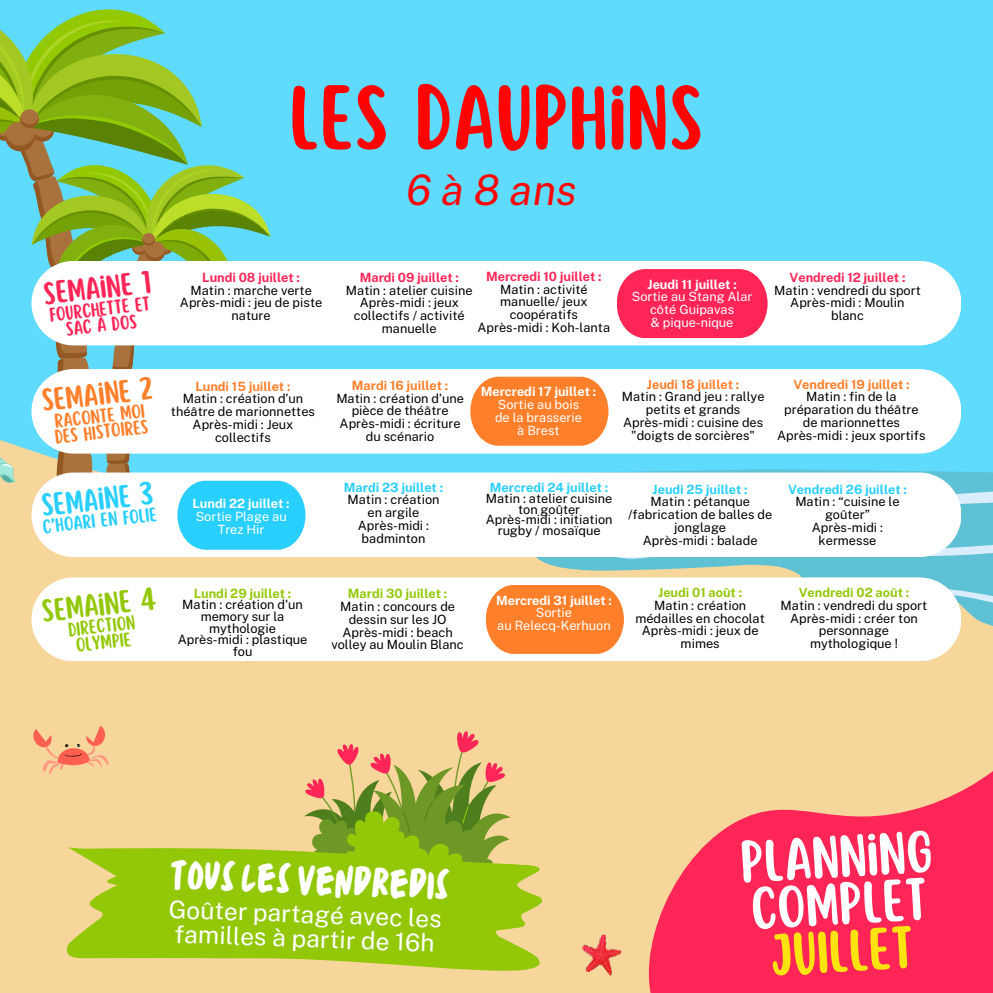
<style>
.page{position:relative;width:993px;height:993px;background:#fff}
.page>*{position:absolute;margin:0;border:0;box-sizing:border-box;transform-origin:0 0}
.t1{font:80.5px "Scripter";color:#ff0202}
.t2{font:52.5px/47.2px "Scripter";color:#fff}
.t3{font:52.5px "Scripter";color:#ffe310}
.t4{font:italic 42px "Public Sans";color:#ff0202}
.t5{font:38.5px "TC October Regular";color:#fff}
.t6{font:28px "Scripter";color:#ff2557}
.t7{font:28px "Scripter";color:#ff7f2a}
.t8{font:28px "Scripter";color:#28cfff}
.t9{font:28px "Scripter";color:#93c808}
.t10{font:24.5px/24.5px "Public Sans";color:#fff}
.t11{font:17.5px/16.1px "Scripter";color:#ff7f2a}
.t12{font:17.5px/16.1px "Scripter";color:#ff2557;text-align:center}
.t13{font:17.5px/16.1px "Scripter";color:#93c808;text-align:center}
.t14{font:17.5px "Scripter";color:#28cfff}
.t15{font:12.6px/12.6px "Public Sans";color:#000;text-align:center}
.t16{font:12.6px/12.6px "Public Sans";color:#fff;text-align:center}
.t17{font:700 12.6px "Public Sans";color:#ff2557}
.t18{font:700 12.6px "Public Sans";color:#fff}
.t19{font:700 12.6px "Public Sans";color:#28cfff}
.t20{font:700 12.6px "Public Sans";color:#ff7f2a}
.t21{font:700 12.6px "Public Sans";color:#93c808}
</style>
<div class="page">
<div style="left:0;top:0;width:992px;height:992px;background:#5edbff"></div>
<svg style="left:0;top:453px;width:600px;height:104px"></svg>
<div style="left:0;top:557px;width:992px;height:435px;background:#f7d69c"></div>
<svg style="left:648px;top:772px;width:344px;height:220px;fill:#ff2557"></svg>
<svg style="left:305px;top:469px;width:687px;height:157px"></svg>
<svg style="left:961px;top:588px;width:31px;height:25px"></svg>
<svg style="left:389px;top:484px;width:603px;height:74px;background:#80cbda"></svg>
<svg style="left:304px;top:731px;width:206px;height:116px"></svg>
<svg style="left:66px;top:847px;width:477px;height:124px;fill:#93c808"></svg>
<img style="left:581px;top:934px;width:41px;height:42px">
<svg style="left:33px;top:725px;width:76px;height:49px"></svg>
<div style="left:305px;top:261px;width:656px;height:84px;background:#fff"></div>
<svg style="left:616px;top:269px;width:151px;height:69px;background:#ff3764"></svg>
<div style="left:305px;top:369px;width:656px;height:84px;background:#fff"></div>
<div style="left:31px;top:472px;width:930px;height:85px;background:#fff"></div>
<svg style="left:0;top:9px;width:305px;height:540px"></svg>
<div style="left:31px;top:577px;width:930px;height:84px;background:#fff"></div>
<svg style="left:470px;top:376px;width:138px;height:69px;background:#ff8b3e"></svg>
<svg style="left:485px;top:584px;width:138px;height:69px;background:#ff8b3f"></svg>
<h1 class="t1" style="left:289px;top:70px;width:416px">LES DAUPHINS</h1>
<h3 class="t4" style="left:406px;top:162px;width:172px">6 à 8 ans</h3>
<h3 class="t6" style="left:42px;top:276px;width:109px;rotate:-6deg">SEMAINE 1</h3>
<h3 class="t12" style="left:49px;top:307px;width:102px;rotate:-6deg">FOURCHETTE ET<br>SAC À DOS</h3>
<p class="t17" style="left:202px;top:268px;width:99px">Lundi 08 juillet :</p>
<p class="t15" style="left:180px;top:283px;width:144px">Matin : marche verte<br>Après-midi : jeu de piste nature</p>
<p class="t17" style="left:486px;top:267px;width:117px">Mercredi 10 juillet :</p>
<p class="t15" style="left:477px;top:282px;width:134px">Matin : activité manuelle/ jeux coopératifs<br>Après-midi : Koh-lanta</p>
<p class="t18" style="left:647px;top:275px;width:91px">Jeudi 11 juillet :</p>
<p class="t17" style="left:359px;top:268px;width:101px">Mardi 09 juillet :</p>
<p class="t15" style="left:346px;top:283px;width:128px">Matin : atelier cuisine<br>Après-midi : jeux collectifs / activité manuelle</p>
<p class="t16" style="left:631px;top:290px;width:122px">Sortie au Stang Alar côté Guipavas<br>&amp; pique-nique</p>
<p class="t17" style="left:789px;top:268px;width:117px">Vendredi 12 juillet :</p>
<p class="t15" style="left:774px;top:283px;width:148px">Matin : vendredi du sport<br>Après-midi : Moulin blanc</p>
<h3 class="t7" style="left:40px;top:383px;width:113px;rotate:-6deg">SEMAINE 2</h3>
<h3 class="t11" style="left:52px;top:413px;width:95px;rotate:-6deg">RACONTE MOI<br>DES HISTOIRES</h3>
<h3 class="t8" style="left:40px;top:488px;width:113px;rotate:-6deg">SEMAINE 3</h3>
<h3 class="t14" style="left:41px;top:516px;width:116px;rotate:-6deg">C’HOARI EN FOLIE</h3>
<p class="t20" style="left:195px;top:377px;width:96px">Lundi 15 juillet :</p>
<p class="t15" style="left:171px;top:391px;width:146px">Matin : création d’un théâtre de marionnettes<br>Après-midi : Jeux collectifs</p>
<p class="t18" style="left:192px;top:494px;width:99px">Lundi 22 juillet :</p>
<p class="t16" style="left:196px;top:509px;width:92px">Sortie Plage au<br>Trez Hir</p>
<p class="t20" style="left:352px;top:376px;width:98px">Mardi 16 juillet :</p>
<p class="t15" style="left:336px;top:391px;width:129px">Matin : création d’une pièce de théâtre<br>Après-midi : écriture du scénario</p>
<p class="t19" style="left:344px;top:478px;width:101px">Mardi 23 juillet :</p>
<p class="t15" style="left:347px;top:492px;width:94px">Matin : création en argile<br>Après-midi : badminton</p>
<h3 class="t9" style="left:40px;top:594px;width:117px;rotate:-6deg">SEMAINE 4</h3>
<h3 class="t13" style="left:67px;top:622px;width:69px;rotate:-6deg">DIRECTION<br>OLYMPIE</h3>
<p class="t21" style="left:194px;top:583px;width:99px">Lundi 29 juillet :</p>
<p class="t15" style="left:178px;top:598px;width:131px;line-height:11.5px">Matin : création d'un memory sur la mythologie<br>Après-midi : plastique fou</p>
<p class="t21" style="left:348px;top:584px;width:101px">Mardi 30 juillet :</p>
<p class="t15" style="left:331px;top:599px;width:134px">Matin : concours de dessin sur les JO<br>Après-midi : beach volley au Moulin Blanc</p>
<p class="t18" style="left:480px;top:382px;width:117px">Mercredi 17 juillet :</p>
<p class="t16" style="left:495px;top:397px;width:88px">Sortie au bois de la brasserie à Brest</p>
<p class="t20" style="left:647px;top:375px;width:94px">Jeudi 18 juillet :</p>
<p class="t15" style="left:621px;top:390px;width:144px">Matin : Grand jeu : rallye petits et grands<br>Après-midi : cuisine des "doigts de sorcières"</p>
<p class="t20" style="left:793px;top:375px;width:118px">Vendredi 19 juillet :</p>
<p class="t15" style="left:777px;top:390px;width:150px">Matin : fin de la préparation du théâtre de marionnettes<br>Après-midi : jeux sportifs</p>
<p class="t19" style="left:490px;top:478px;width:120px">Mercredi 24 juillet :</p>
<p class="t15" style="left:485px;top:492px;width:128px;line-height:10.5px">Matin : atelier cuisine ton goûter<br>Après-midi : initiation rugby / mosaïque</p>
<p class="t19" style="left:652px;top:479px;width:96px">Jeudi 25 juillet :</p>
<p class="t15" style="left:628px;top:494px;width:146px">Matin : pétanque /fabrication de balles de jonglage<br>Après-midi : balade</p>
<p class="t19" style="left:787px;top:479px;width:120px">Vendredi 26 juillet :</p>
<p class="t15" style="left:795px;top:494px;width:106px">Matin : “cuisine le goûter”<br>Après-midi : kermesse</p>
<p class="t18" style="left:496px;top:590px;width:117px">Mercredi 31 juillet :</p>
<p class="t16" style="left:497px;top:605px;width:115px">Sortie<br>au Relecq-Kerhuon</p>
<p class="t21" style="left:658px;top:583px;width:85px">Jeudi 01 août :</p>
<p class="t15" style="left:635px;top:598px;width:131px">Matin : création médailles en chocolat<br>Après-midi : jeux de mimes</p>
<p class="t21" style="left:798px;top:583px;width:112px">Vendredi 02 août :</p>
<p class="t15" style="left:780px;top:598px;width:148px">Matin : vendredi du sport<br>Après-midi : créer ton personnage mythologique !</p>
<h3 class="t5" style="left:171px;top:846px;width:281px;rotate:2deg">Tous les vendredis</h3>
<h3 class="t10" style="left:169px;top:895px;width:275px;rotate:2deg">Goûter partagé avec les familles à partir de 16h</h3>
<h2 class="t2" style="left:739px;top:839px;width:194px;rotate:-3deg">PLANNING<br>COMPLET</h2>
<h2 class="t3" style="left:768px;top:923px;width:145px;rotate:-3deg">JUILLET</h2>
</div>
